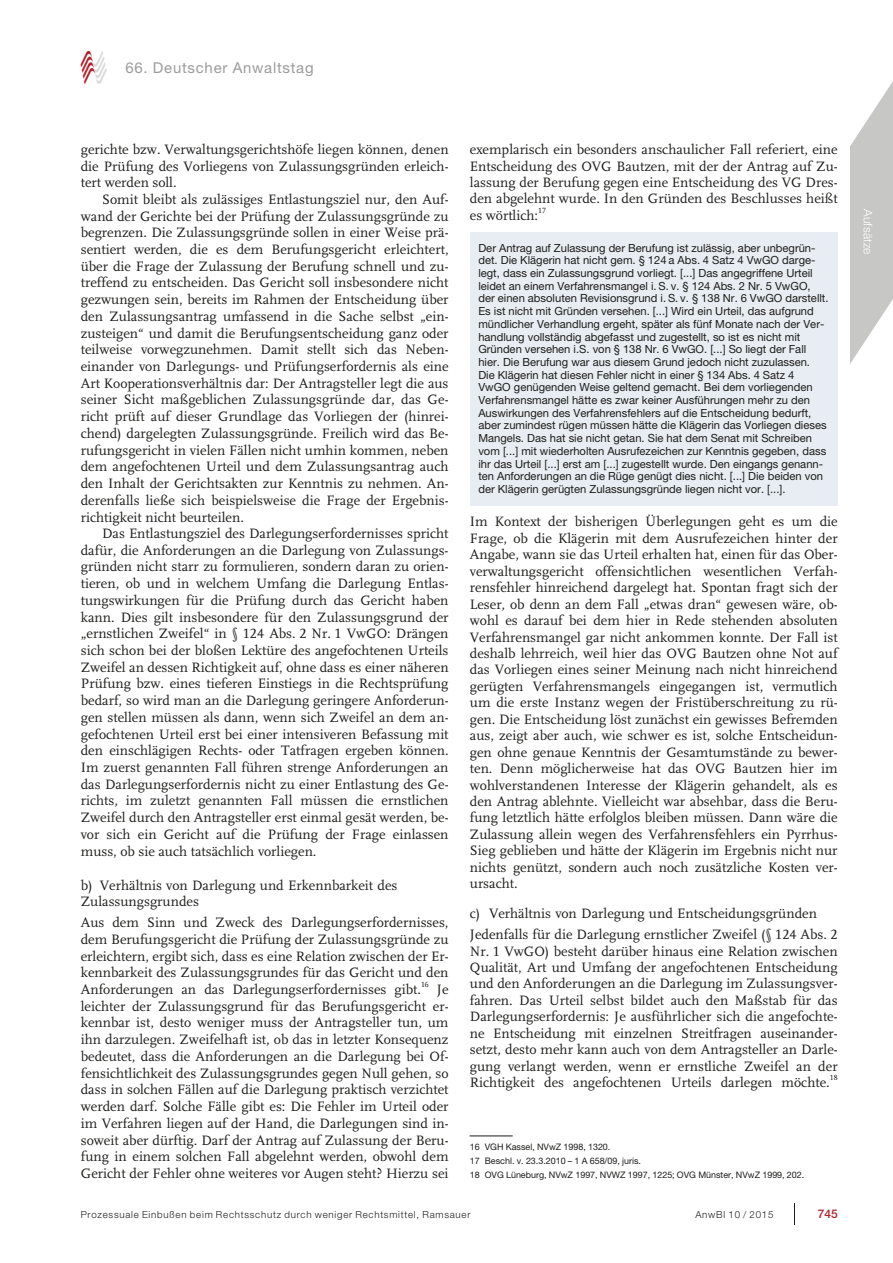
<style>
.page{position:relative;width:893px;height:1263px;background:#fff}
.page>*{position:absolute;margin:0;border:0;box-sizing:border-box;transform-origin:0 0}
.t1{font:46.35px "Advsoz";color:#b52029}
.t2{font:15px "Adv PS32 D157";letter-spacing:.05em;color:#9d9c9c}
.t3{font:14.25px/16.6px "Adv PS3 D77 B1";color:#1d1d1b;text-align:justify}
.t4{font:12px "Adv PS32 D14 B";letter-spacing:.02em;color:#fff}
.t5{font:12px "Adv PS henm";color:#b52029}
.t6{font:11.25px/12.8px "Adv PS32 D157";color:#1d1d1b}
.t7{font:9.75px "Adv PS32 D14 B";letter-spacing:.08em;color:#1d1d1b}
.t8{font:9px/14px "Adv PS32 D157";color:#1d1d1b}
.t9{font:7.8px "Adv PS3 D77 B1";color:#1d1d1b}
.s1{color:#dadada}
</style>
<div class="page">
<div style="left:470px;top:233px;width:368px;height:273px;background:#e7edf2"></div>
<hr style="left:470px;top:1135px;width:42px;height:1px;background:#1d1d1b">
<svg style="left:794px;top:1203px;width:1px;height:22px"></svg>
<svg style="left:850px;top:81px;width:43px;height:283px"></svg>
<h1 class="t1" style="left:78px;top:47px;width:34px">M<span class="s1">N</span></h1>
<p class="t2" style="left:125px;top:62px;width:190px">66. Deutscher Anwaltstag</p>
<p class="t3" style="left:81px;top:142px;width:369px">gerichte bzw. Verwaltungsgerichtshöfe liegen können, denen die Prüfung des Vorliegens von Zulassungsgründen erleich&shy;tert werden soll.</p>
<p class="t3" style="left:81px;top:192px;width:369px;text-indent:21px">Somit bleibt als zulässiges Entlastungsziel nur, den Auf&shy;wand der Gerichte bei der Prüfung der Zulassungsgründe zu begrenzen. Die Zulassungsgründe sollen in einer Weise prä&shy;sentiert werden, die es dem Berufungsgericht erleichtert, über die Frage der Zulassung der Berufung schnell und zu&shy;treffend zu entscheiden. Das Gericht soll insbesondere nicht gezwungen sein, bereits im Rahmen der Entscheidung über den Zulassungsantrag umfassend in die Sache selbst „ein&shy;zusteigen“ und damit die Berufungsentscheidung ganz oder teilweise vorwegzunehmen. Damit stellt sich das Neben&shy;einander von Darlegungs- und Prüfungserfordernis als eine Art Kooperationsverhältnis dar: Der Antragsteller legt die aus seiner Sicht maßgeblichen Zulassungsgründe dar, das Ge&shy;richt prüft auf dieser Grundlage das Vorliegen der (hinrei&shy;chend) dargelegten Zulassungsgründe. Freilich wird das Be&shy;rufungsgericht in vielen Fällen nicht umhin kommen, neben dem angefochtenen Urteil und dem Zulassungsantrag auch den Inhalt der Gerichtsakten zur Kenntnis zu nehmen. An&shy;derenfalls ließe sich beispielsweise die Frage der Ergebnis&shy;richtigkeit nicht beurteilen.</p>
<p class="t3" style="left:81px;top:526px;width:369px;text-indent:21px">Das Entlastungsziel des Darlegungserfordernisses spricht dafür, die Anforderungen an die Darlegung von Zulassungs&shy;gründen nicht starr zu formulieren, sondern daran zu orien&shy;tieren, ob und in welchem Umfang die Darlegung Entlas&shy;tungswirkungen für die Prüfung durch das Gericht haben kann. Dies gilt insbesondere für den Zulassungsgrund der „ernstlichen Zweifel“ in § 124 Abs. 2 Nr. 1 VwGO: Drängen sich schon bei der bloßen Lektüre des angefochtenen Urteils Zweifel an dessen Richtigkeit auf, ohne dass es einer näheren Prüfung bzw. eines tieferen Einstiegs in die Rechtsprüfung bedarf, so wird man an die Darlegung geringere Anforderun&shy;gen stellen müssen als dann, wenn sich Zweifel an dem an&shy;gefochtenen Urteil erst bei einer intensiveren Befassung mit den einschlägigen Rechts- oder Tatfragen ergeben können.<br>Im zuerst genannten Fall führen strenge Anforderungen an das Darlegungserfordernis nicht zu einer Entlastung des Ge&shy;richts, im zuletzt genannten Fall müssen die ernstlichen Zweifel durch den Antragsteller erst einmal gesät werden, be&shy;vor sich ein Gericht auf die Prüfung der Frage einlassen muss, ob sie auch tatsächlich vorliegen.</p>
<p class="t3" style="left:81px;top:878px;width:318px">b) Verhältnis von Darlegung und Erkennbarkeit des<br>Zulassungsgrundes</p>
<p class="t3" style="left:81px;top:915px;width:369px">Aus dem Sinn und Zweck des Darlegungserfordernisses, dem Berufungsgericht die Prüfung der Zulassungsgründe zu erleichtern, ergibt sich, dass es eine Relation zwischen der Er&shy;kennbarkeit des Zulassungsgrundes für das Gericht und den Anforderungen an das Darlegungserfordernisses gibt.</p>
<p class="t9" style="left:421px;top:981px;width:9px">16</p>
<p class="t3" style="left:81px;top:982px;width:369px;text-indent:356px">Je leichter der Zulassungsgrund für das Berufungsgericht er&shy;kennbar ist, desto weniger muss der Antragsteller tun, um ihn darzulegen. Zweifelhaft ist, ob das in letzter Konsequenz bedeutet, dass die Anforderungen an die Darlegung bei Of&shy;fensichtlichkeit des Zulassungsgrundes gegen Null gehen, so dass in solchen Fällen auf die Darlegung praktisch verzichtet werden darf. Solche Fälle gibt es: Die Fehler im Urteil oder im Verfahren liegen auf der Hand, die Darlegungen sind in&shy;soweit aber dürftig. Darf der Antrag auf Zulassung der Beru&shy;fung in einem solchen Fall abgelehnt werden, obwohl dem Gericht der Fehler ohne weiteres vor Augen steht? Hierzu sei</p>
<p class="t3" style="left:470px;top:142px;width:369px">exemplarisch ein besonders anschaulicher Fall referiert, eine Entscheidung des OVG Bautzen, mit der der Antrag auf Zu&shy;lassung der Berufung gegen eine Entscheidung des VG Dres&shy;den abgelehnt wurde. In den Gründen des Beschlusses heißt es wörtlich:</p>
<p class="t9" style="left:538px;top:207px;width:9px">17</p>
<p class="t6" style="left:478px;top:242px;width:352px">Der Antrag auf Zulassung der Berufung ist zulässig, aber unbegrün&shy;det. Die Klägerin hat nicht gem. § 124 a Abs. 4 Satz 4 VwGO darge&shy;legt, dass ein Zulassungsgrund vorliegt. [...] Das angegriffene Urteil leidet an einem Verfahrensmangel i. S. v. § 124 Abs. 2 Nr. 5 VwGO, der einen absoluten Revisionsgrund i. S. v. § 138 Nr. 6 VwGO darstellt.<br>Es ist nicht mit Gründen versehen. [...] Wird ein Urteil, das aufgrund mündlicher Verhandlung ergeht, später als fünf Monate nach der Ver&shy;handlung vollständig abgefasst und zugestellt, so ist es nicht mit Gründen versehen i.S. von § 138 Nr. 6 VwGO. [...] So liegt der Fall hier. Die Berufung war aus diesem Grund jedoch nicht zuzulassen.<br>Die Klägerin hat diesen Fehler nicht in einer § 134 Abs. 4 Satz 4<br>VwGO genügenden Weise geltend gemacht. Bei dem vorliegenden Verfahrensmangel hätte es zwar keiner Ausführungen mehr zu den Auswirkungen des Verfahrensfehlers auf die Entscheidung bedurft, aber zumindest rügen müssen hätte die Klägerin das Vorliegen dieses Mangels. Das hat sie nicht getan. Sie hat dem Senat mit Schreiben vom [...] mit wiederholten Ausrufezeichen zur Kenntnis gegeben, dass ihr das Urteil [...] erst am [...] zugestellt wurde. Den eingangs genann&shy;ten Anforderungen an die Rüge genügt dies nicht. [...] Die beiden von der Klägerin gerügten Zulassungsgründe liegen nicht vor. [...].</p>
<p class="t3" style="left:470px;top:515px;width:369px">Im Kontext der bisherigen Überlegungen geht es um die Frage, ob die Klägerin mit dem Ausrufezeichen hinter der Angabe, wann sie das Urteil erhalten hat, einen für das Ober&shy;verwaltungsgericht offensichtlichen wesentlichen Verfah&shy;rensfehler hinreichend dargelegt hat. Spontan fragt sich der Leser, ob denn an dem Fall „etwas dran“ gewesen wäre, ob&shy;wohl es darauf bei dem hier in Rede stehenden absoluten Verfahrensmangel gar nicht ankommen konnte. Der Fall ist deshalb lehrreich, weil hier das OVG Bautzen ohne Not auf das Vorliegen eines seiner Meinung nach nicht hinreichend gerügten Verfahrensmangels eingegangen ist, vermutlich um die erste Instanz wegen der Fristüberschreitung zu rü&shy;gen. Die Entscheidung löst zunächst ein gewisses Befremden aus, zeigt aber auch, wie schwer es ist, solche Entscheidun&shy;gen ohne genaue Kenntnis der Gesamtumstände zu bewer&shy;ten. Denn möglicherweise hat das OVG Bautzen hier im wohlverstandenen Interesse der Klägerin gehandelt, als es den Antrag ablehnte. Vielleicht war absehbar, dass die Beru&shy;fung letztlich hätte erfolglos bleiben müssen. Dann wäre die Zulassung allein wegen des Verfahrensfehlers ein Pyrrhus-Sieg geblieben und hätte der Klägerin im Ergebnis nicht nur nichts genützt, sondern auch noch zusätzliche Kosten ver&shy;ursacht.</p>
<p class="t3" style="left:470px;top:904px;width:369px;line-height:21.1px">c) Verhältnis von Darlegung und Entscheidungsgründen<br>Jedenfalls für die Darlegung ernstlicher Zweifel (§ 124 Abs. 2</p>
<p class="t3" style="left:470px;top:944px;width:369px">Nr. 1 VwGO) besteht darüber hinaus eine Relation zwischen Qualität, Art und Umfang der angefochtenen Entscheidung und den Anforderungen an die Darlegung im Zulassungsver&shy;fahren. Das Urteil selbst bildet auch den Maßstab für das Darlegungserfordernis: Je ausführlicher sich die angefochte&shy;ne Entscheidung mit einzelnen Streitfragen auseinander&shy;setzt, desto mehr kann auch von dem Antragsteller an Darle&shy;gung verlangt werden, wenn er ernstliche Zweifel an der Richtigkeit des angefochtenen Urteils darlegen möchte.</p>
<p class="t9" style="left:830px;top:1074px;width:9px">18</p>
<p class="t8" style="left:470px;top:1141px;width:336px">16 VGH Kassel, NVwZ 1998, 1320.<br>17 Beschl. v. 23.3.2010 – 1 A 658/09, juris.<br>18 OVG Lüneburg, NVwZ 1997, NVWZ 1997, 1225; OVG Münster, NVwZ 1999, 202.</p>
<p class="t7" style="left:81px;top:1211px;width:391px">Prozessuale Einbußen beim Rechtsschutz durch weniger Rechtsmittel, Ramsauer</p>
<p class="t7" style="left:695px;top:1211px;width:79px">AnwBl 10 / 2015</p>
<p class="t5" style="left:818px;top:1206px;width:21px">745</p>
<p class="t4" style="left:872px;top:209px;width:47px;rotate:90deg">Aufsätze</p>
</div>
